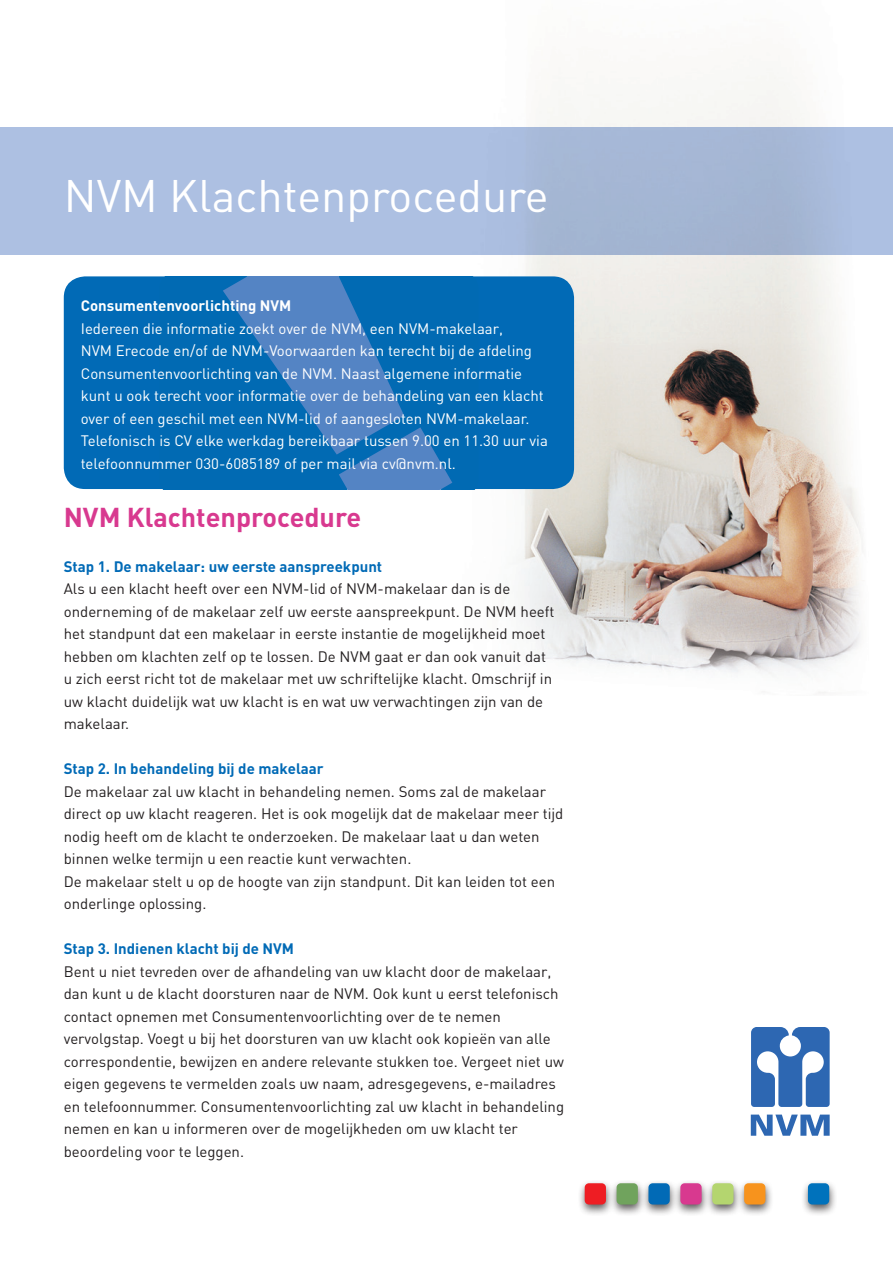
<style>
.page{position:relative;width:893px;height:1263px;background:#fff}
.page>*{position:absolute;margin:0;border:0;box-sizing:border-box;transform-origin:0 0}
.kop{font:45px "DIN Regular Alternate";color:#fff}
.subheading{font:700 27px "DIN";color:#d8398f}
.body{font:15px/22.5px "DIN";color:#231f20}
.body-2{font:15px/22.5px "DIN";color:#fff}
.subsubblauw{font:700 15px "DIN";color:#016ab6}
.subsubblauw-2{font:700 15px "DIN";color:#fff}
</style>
<div class="page">
<img style="left:428px;top:69px;width:440px;height:624px">
<div style="left:0;top:1179px;width:837px;height:37px;background:#231f20;opacity:.75"></div>
<div style="left:808px;top:1183px;width:21px;height:21px;background:#0072bc;border-radius:4px"></div>
<div style="left:744px;top:1183px;width:21px;height:21px;background:#f7931d;border-radius:4px"></div>
<div style="left:712px;top:1183px;width:21px;height:21px;background:#b4d56f;border-radius:4px"></div>
<div style="left:680px;top:1183px;width:22px;height:21px;background:#d8398f;border-radius:4px"></div>
<div style="left:648px;top:1183px;width:22px;height:21px;background:#016ab6;border-radius:4px"></div>
<div style="left:617px;top:1183px;width:21px;height:21px;background:#70a35d;border-radius:4px"></div>
<div style="left:585px;top:1183px;width:21px;height:21px;background:#ee1d23;border-radius:4px"></div>
<svg style="left:751px;top:1027px;width:79px;height:80px"></svg>
<svg style="left:750px;top:1114px;width:80px;height:22px"></svg>
<div style="left:0;top:128px;width:893px;height:127px;background:linear-gradient(to right,#afc2e5,#a5b7d5)"></div>
<div style="left:64px;top:276px;width:510px;height:213px;background:#016ab6;border-radius:21px"></div>
<svg style="left:223px;top:276px;width:229px;height:213px"></svg>
<p class="kop" style="left:64px;top:167px;width:486px">NVM Klachtenprocedure</p>
<p class="subsubblauw-2" style="left:81px;top:296px;width:212px">Consumentenvoorlichting NVM</p>
<p class="body-2" style="left:81px;top:317px;width:469px">Iedereen die informatie zoekt over de NVM, een NVM-makelaar,<br>NVM Erecode en/of de NVM-Voorwaarden kan terecht bij de afdeling Consumentenvoorlichting van de NVM. Naast algemene informatie kunt u ook terecht voor informatie over de behandeling van een klacht over of een geschil met een NVM-lid of aangesloten NVM-makelaar.<br>Telefonisch is CV elke werkdag bereikbaar tussen 9.00 en 11.30 uur via telefoonnummer 030-6085189 of per mail via cv@nvm.nl.</p>
<p class="subheading" style="left:64px;top:499px;width:299px">NVM Klachtenprocedure</p>
<p class="subsubblauw" style="left:64px;top:556px;width:320px">Stap 1. De makelaar: uw eerste aanspreekpunt</p>
<p class="body" style="left:64px;top:577px;width:492px">Als u een klacht heeft over een NVM-lid of NVM-makelaar dan is de onderneming of de makelaar zelf uw eerste aanspreekpunt. De NVM heeft het standpunt dat een makelaar in eerste instantie de mogelijkheid moet hebben om klachten zelf op te lossen. De NVM gaat er dan ook vanuit dat u zich eerst richt tot de makelaar met uw schriftelijke klacht. Omschrijf in uw klacht duidelijk wat uw klacht is en wat uw verwachtingen zijn van de makelaar.</p>
<p class="subsubblauw" style="left:64px;top:759px;width:261px">Stap 2. In behandeling bij de makelaar</p>
<p class="body" style="left:64px;top:780px;width:501px">De makelaar zal uw klacht in behandeling nemen. Soms zal de makelaar direct op uw klacht reageren. Het is ook mogelijk dat de makelaar meer tijd nodig heeft om de klacht te onderzoeken. De makelaar laat u dan weten binnen welke termijn u een reactie kunt verwachten.</p>
<p class="body" style="left:64px;top:870px;width:493px">De makelaar stelt u op de hoogte van zijn standpunt. Dit kan leiden tot een onderlinge oplossing.</p>
<p class="subsubblauw" style="left:64px;top:939px;width:232px">Stap 3. Indienen klacht bij de NVM</p>
<p class="body" style="left:64px;top:960px;width:502px">Bent u niet tevreden over de afhandeling van uw klacht door de makelaar, dan kunt u de klacht doorsturen naar de NVM. Ook kunt u eerst telefonisch contact opnemen met Consumentenvoorlichting over de te nemen vervolgstap. Voegt u bij het doorsturen van uw klacht ook kopieën van alle correspondentie, bewijzen en andere relevante stukken toe. Vergeet niet uw eigen gegevens te vermelden zoals uw naam, adresgegevens, e-mailadres en telefoonnummer. Consumentenvoorlichting zal uw klacht in behandeling nemen en kan u informeren over de mogelijkheden om uw klacht ter beoordeling voor te leggen.</p>
</div>
